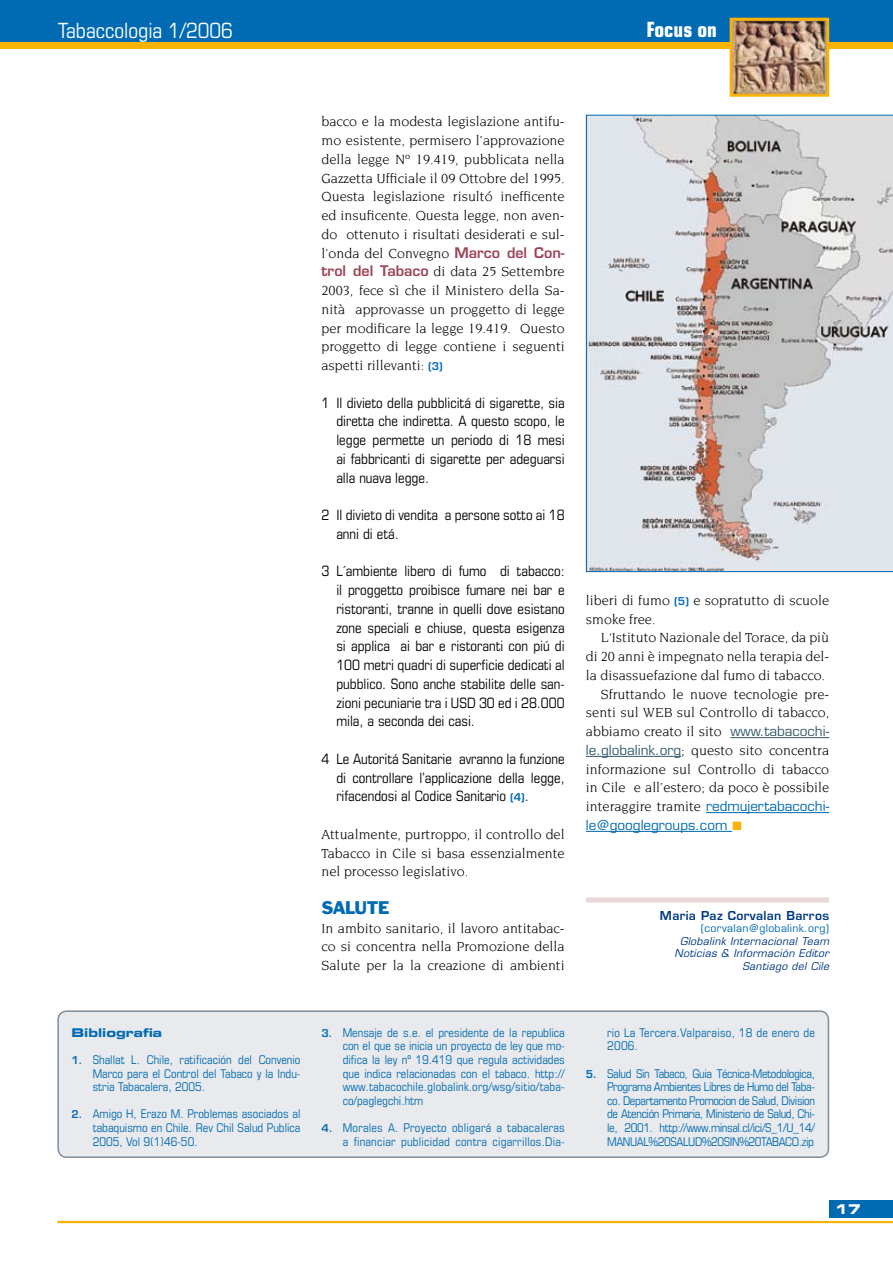
<style>
.page{position:relative;width:893px;height:1263px;background:#fff}
.page>*{position:absolute;margin:0;border:0;box-sizing:border-box;transform-origin:0 0}
.t1{font:condensed 21px "Eurostile";color:#fff}
.t2{font:700 condensed 21px "Eurostile";color:#fff}
.t3{font:16.8px "Franklin Gothic BT";color:#006ab2}
.t4{font:14.25px/18.8px "Novarese";color:#000;text-align:justify}
.t5{font:condensed 14.25px/18.8px "Eurostile";color:#000;text-align:justify}
.t6{font:13.5px "Eurostile";color:#006ab2}
.t7{font:13.5px "Eurostile Bold Extended Two";color:#fff}
.t8{font:condensed 12px/13.6px "Eurostile";color:#006ab2;text-align:justify}
.t9{font:condensed 12px/13.6px "Eurostile";letter-spacing:.02em;color:#006ab2;text-align:right}
.t10{font:600 12px "Eurostile";letter-spacing:.03em;color:#003882}
.t11{font:12px "Eurostile Bold Extended Two";color:#006ab2}
.t12{font:italic 10.5px/12.6px "Eurostile";letter-spacing:.03em;color:#003882;text-align:right}
.t13{font:10.5px "Eurostile";letter-spacing:.03em;color:#006ab2}
.s1{font-family:"Eurostile";font-weight:600;color:#9d4256}
.s2{font-family:"Eurostile";font-weight:600;font-size:10.5px;color:#006ab2}
.s3{font-weight:600;font-stretch:normal;font-size:10.5px;color:#006ab2}
.s4{font-family:"Eurostile";font-size:13.5px;color:#355c6c}
.s5{font-family:"Eurostile";font-size:13.5px;color:#006ab2}
.s6{font-family:"Mathematical Pi Six";font-size:12px;color:#f9b207}
.s7{font-weight:600;font-stretch:normal;font-size:10.5px}
</style>
<div class="page">
<div style="left:0;top:0;width:893px;height:43px;background:#006ab2"></div>
<div style="left:0;top:43px;width:893px;height:6px;background:#f9b207"></div>
<div style="left:829px;top:1200px;width:64px;height:18px;background:#006ab2"></div>
<hr style="left:57px;top:1221px;width:836px;height:2px;background:#f9b207">
<hr style="left:730px;top:737px;width:99px;height:1px;background:#355c6c">
<hr style="left:586px;top:756px;width:95px;height:1px;background:#355c6c">
<hr style="left:706px;top:812px;width:123px;height:1px;background:#006ab2">
<hr style="left:586px;top:831px;width:146px;height:1px;background:#006ab2">
<img style="left:734px;top:22px;width:91px;height:71px">
<div style="left:730px;top:18px;width:99px;height:79px;border:3px solid #f9b207"></div>
<svg style="left:586px;top:115px;width:307px;height:457px;background:#cfcfd1"></svg>
<div style="left:586px;top:897px;width:243px;height:6px;background:#ead9d9"></div>
<div style="left:58px;top:1011px;width:770px;height:146px;background:#e9eaed;border-radius:9px"></div>
<div style="left:57px;top:1010px;width:772px;height:148px;border:2px solid #7d8d9a;border-radius:9px"></div>
<h1 class="t1" style="left:58px;top:18px;width:176px">Tabaccologia 1/2006</h1>
<h1 class="t2" style="left:646px;top:17px;width:72px">Focus on</h1>
<p class="t4" style="left:321px;top:112px;width:245px">bacco e la modesta legislazione antifu&shy;mo esistente, permisero l’approvazione della legge Nº 19.419, pubblicata nella Gazzetta Ufficiale il 09 Ottobre del 1995.<br>Questa legislazione risultó inefficente ed insuficente. Questa legge, non aven&shy;do ottenuto i risultati desiderati e sul&shy;l’onda del Convegno <span class="s1">Marco del Con&shy;trol del Tabaco</span> di data 25 Settembre 2003, fece sì che il Ministero della Sa&shy;nità approvasse un proggetto di legge per modificare la legge 19.419. Questo proggetto di legge contiene i seguenti aspetti rillevanti: <span class="s2">(3)</span></p>
<p class="t5" style="left:336px;top:393px;width:230px;text-indent:-15px">1 Il divieto della pubblicitá di sigarette, sia diretta che indiretta. A questo scopo, le legge permette un periodo di 18 mesi ai fabbricanti di sigarette per adeguarsi alla nuava legge.</p>
<p class="t5" style="left:336px;top:505px;width:230px;text-indent:-15px">2 Il divieto di vendita a persone sotto ai 18 anni di etá.</p>
<p class="t5" style="left:336px;top:562px;width:230px;text-indent:-15px">3 L´ambiente libero di fumo di tabacco: il proggetto proibisce fumare nei bar e ristoranti, tranne in quelli dove esistano zone speciali e chiuse, questa esigenza si applica ai bar e ristoranti con piú di 100 metri quadri di superficie dedicati al pubblico. Sono anche stabilite delle san&shy;zioni pecuniarie tra i USD 30 ed i 28.000 mila, a seconda dei casi.</p>
<p class="t5" style="left:336px;top:749px;width:230px;text-indent:-15px">4 Le Autoritá Sanitarie avranno la funzione di controllare l’applicazione della legge, rifacendosi al Codice Sanitario <span class="s3">(4)</span>.</p>
<p class="t4" style="left:321px;top:825px;width:245px">Attualmente, purtroppo, il controllo del Tabacco in Cile si basa essenzialmente nel processo legislativo.</p>
<p class="t3" style="left:321px;top:898px;width:69px">SALUTE</p>
<p class="t4" style="left:321px;top:918px;width:245px">In ambito sanitario, il lavoro antitabac&shy;co si concentra nella Promozione della Salute per la la creazione di ambienti</p>
<p class="t4" style="left:586px;top:591px;width:245px">liberi di fumo <span class="s2">(5)</span> e sopratutto di scuole smoke free.</p>
<p class="t4" style="left:586px;top:628px;width:245px;text-align:right">L‘Istituto Nazionale del Torace, da più di 20 anni è impegnato nella terapia del&shy;la disassuefazione dal fumo di tabacco.<br>Sfruttando le nuove tecnologie pre&shy;senti sul WEB sul Controllo di tabacco, abbiamo creato il sito <span class="s4">www.tabacochi&shy;le.globalink.org</span>; questo sito concentra informazione sul Controllo di tabacco in Cile e all’estero; da poco è possibile interaggire tramite <span class="s5">redmujertabacochi-</span></p>
<p class="t6" style="left:586px;top:817px;width:158px">le@googlegroups.com <span class="s6">j</span></p>
<p class="t10" style="left:660px;top:908px;width:171px">Maria Paz Corvalan Barros</p>
<p class="t13" style="left:701px;top:922px;width:130px">(corvalan@globalink.org)</p>
<p class="t12" style="left:674px;top:935px;width:156px">Globalink Internacional Team<br>Noticias &amp; Información Editor<br>Santiago del Cile</p>
<p class="t11" style="left:71px;top:1024px;width:92px">Bibliografia</p>
<p class="t8" style="left:93px;top:1053px;width:209px;text-indent:-21px"><span class="s7">1.</span> Shallat L. Chile, ratificación del Convenio Marco para el Control del Tabaco y la Indu&shy;stria Tabacalera, 2005.</p>
<p class="t8" style="left:93px;top:1107px;width:209px;text-indent:-21px"><span class="s7">2.</span> Amigo H, Erazo M. Problemas asociados al tabaquismo en Chile. Rev Chil Salud Publica 2005, Vol 9(1)46-50.</p>
<p class="t8" style="left:343px;top:1025px;width:224px;text-indent:-21px"><span class="s7">3.</span> Mensaje de s.e. el presidente de la republica con el que se inicia un proyecto de ley que mo&shy;difica la ley nº 19.419 que regula actividades que indica relacionadas con el tabaco. http:// www.tabacochile.globalink.org/wsg/sitio/taba&shy;co/paglegchi.htm</p>
<p class="t9" style="left:321px;top:1121px;width:245px"><span class="s7">4.</span> Morales A. Proyecto obligará a tabacaleras a financiar publicidad contra cigarrillos.Dia-</p>
<p class="t9" style="left:607px;top:1025px;width:209px;text-align:left">rio La Tercera.Valparaiso, 18 de enero de<br>2006.</p>
<p class="t8" style="left:607px;top:1066px;width:209px;text-indent:-21px"><span class="s7">5.</span> Salud Sin Tabaco, Guia Técnica-Metodologica, Programa Ambientes Libres de Humo del Taba&shy;co. Departamento Promocion de Salud, Division de Atención Primaria, Ministerio de Salud, Chi&shy;le, 2001. http://www.minsal.cl/ici/S_1/U_14/ MANUAL%20SALUD%20SIN%20TABACO.zip</p>
<p class="t7" style="left:834px;top:1199px;width:13px">17</p>
</div>
